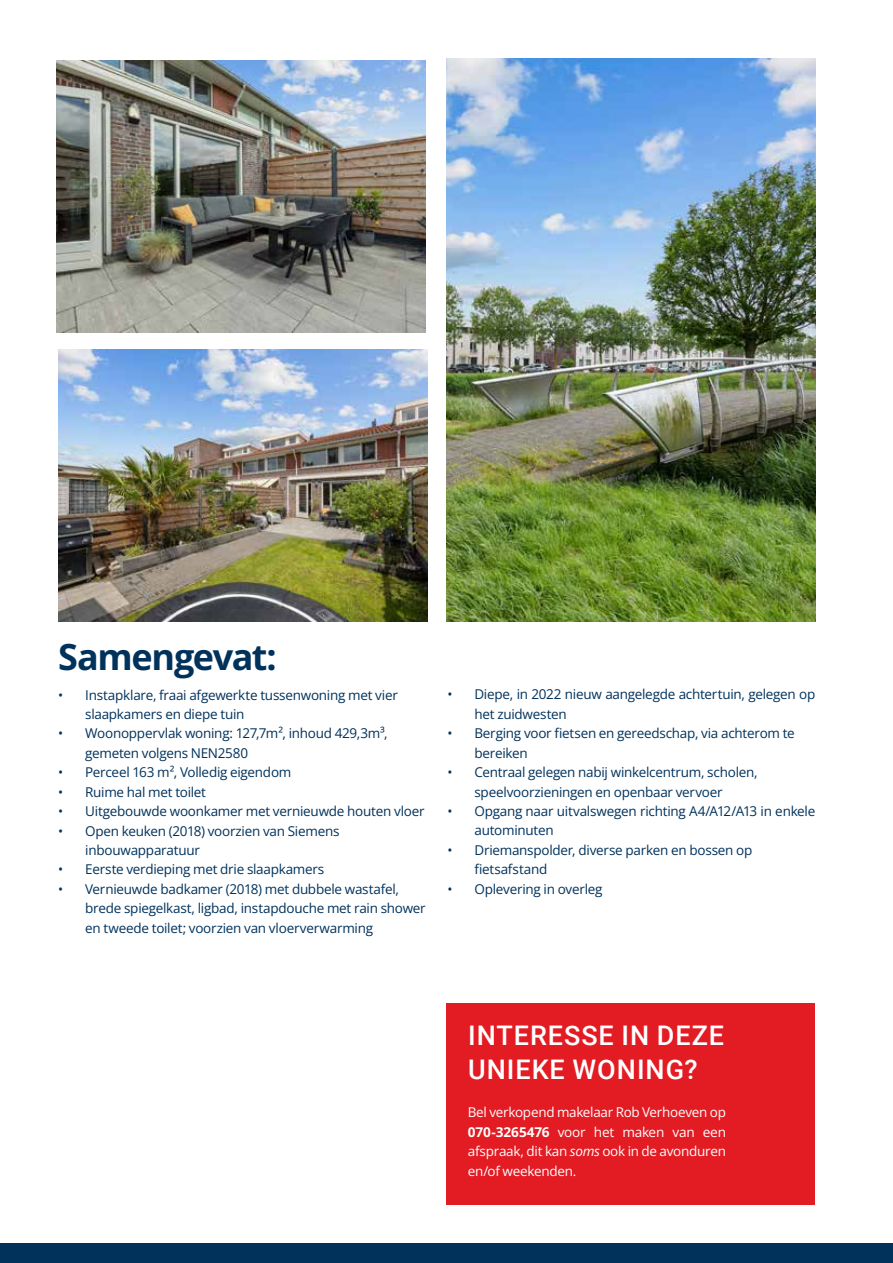
<style>
.page{position:relative;width:893px;height:1263px;background:#fff}
.page>*{position:absolute;margin:0;border:0;box-sizing:border-box;transform-origin:0 0}
.t1{font:700 36px "Open Sans";letter-spacing:-.04em;color:#01325c}
.t2{font:500 27px/34.5px "Roboto";letter-spacing:.035em;color:#fff}
.t3{font:13.5px/19.5px "Open Sans";letter-spacing:-.02em;color:#01325c}
.t4{font:13.5px/19.5px "Open Sans";letter-spacing:-.02em;color:#fff;text-align:justify}
.s1{font-weight:700}
.s2{font-style:italic}
</style>
<div class="page">
<div style="left:0;top:1243px;width:893px;height:20px;background:#01325c"></div>
<div style="left:446px;top:1003px;width:369px;height:202px;background:#e31b23"></div>
<img style="left:446px;top:58px;width:369px;height:564px">
<img style="left:58px;top:350px;width:369px;height:272px">
<img style="left:56px;top:61px;width:369px;height:272px">
<h1 class="t1" style="left:58px;top:633px;width:220px">Samengevat:</h1>
<p class="t3" style="left:85px;top:684px;width:314px;text-indent:-27px">• Instapklare, fraai afgewerkte tussenwoning met vier slaapkamers en diepe tuin</p>
<p class="t3" style="left:85px;top:723px;width:304px;text-indent:-27px">• Woonoppervlak woning: 127,7m², inhoud 429,3m³, gemeten volgens NEN2580</p>
<p class="t3" style="left:58px;top:762px;width:235px">• Perceel 163 m², Volledig eigendom</p>
<p class="t3" style="left:58px;top:782px;width:149px">• Ruime hal met toilet</p>
<p class="t3" style="left:58px;top:801px;width:368px">• Uitgebouwde woonkamer met vernieuwde houten vloer</p>
<p class="t3" style="left:85px;top:820px;width:256px;text-indent:-27px">• Open keuken (2018) voorzien van Siemens inbouwapparatuur</p>
<p class="t3" style="left:58px;top:859px;width:268px">• Eerste verdieping met drie slaapkamers</p>
<p class="t3" style="left:85px;top:879px;width:342px;text-indent:-27px">• Vernieuwde badkamer (2018) met dubbele wastafel, brede spiegelkast, ligbad, instapdouche met rain shower en tweede toilet; voorzien van vloerverwarming</p>
<p class="t3" style="left:474px;top:684px;width:342px;text-indent:-27px">• Diepe, in 2022 nieuw aangelegde achtertuin, gelegen op het zuidwesten</p>
<p class="t3" style="left:474px;top:723px;width:322px;text-indent:-27px">• Berging voor fietsen en gereedschap, via achterom te bereiken</p>
<p class="t3" style="left:447px;top:762px;width:312px;text-align:center">• Centraal gelegen nabij winkelcentrum, scholen, speelvoorzieningen en openbaar vervoer</p>
<p class="t3" style="left:474px;top:801px;width:342px;text-indent:-27px">• Opgang naar uitvalswegen richting A4/A12/A13 in enkele autominuten</p>
<p class="t3" style="left:474px;top:840px;width:279px;text-indent:-27px">• Driemanspolder, diverse parken en bossen op fietsafstand</p>
<p class="t3" style="left:447px;top:879px;width:157px">• Oplevering in overleg</p>
<h2 class="t2" style="left:468px;top:1017px;width:257px">INTERESSE IN DEZE<br>UNIEKE WONING?</h2>
<p class="t4" style="left:468px;top:1102px;width:260px">Bel verkopend makelaar Rob Verhoeven op <span class="s1">070-3265476</span> voor het maken van een afspraak, dit kan <span class="s2">soms</span> ook in de avonduren en/of weekenden.</p>
</div>
